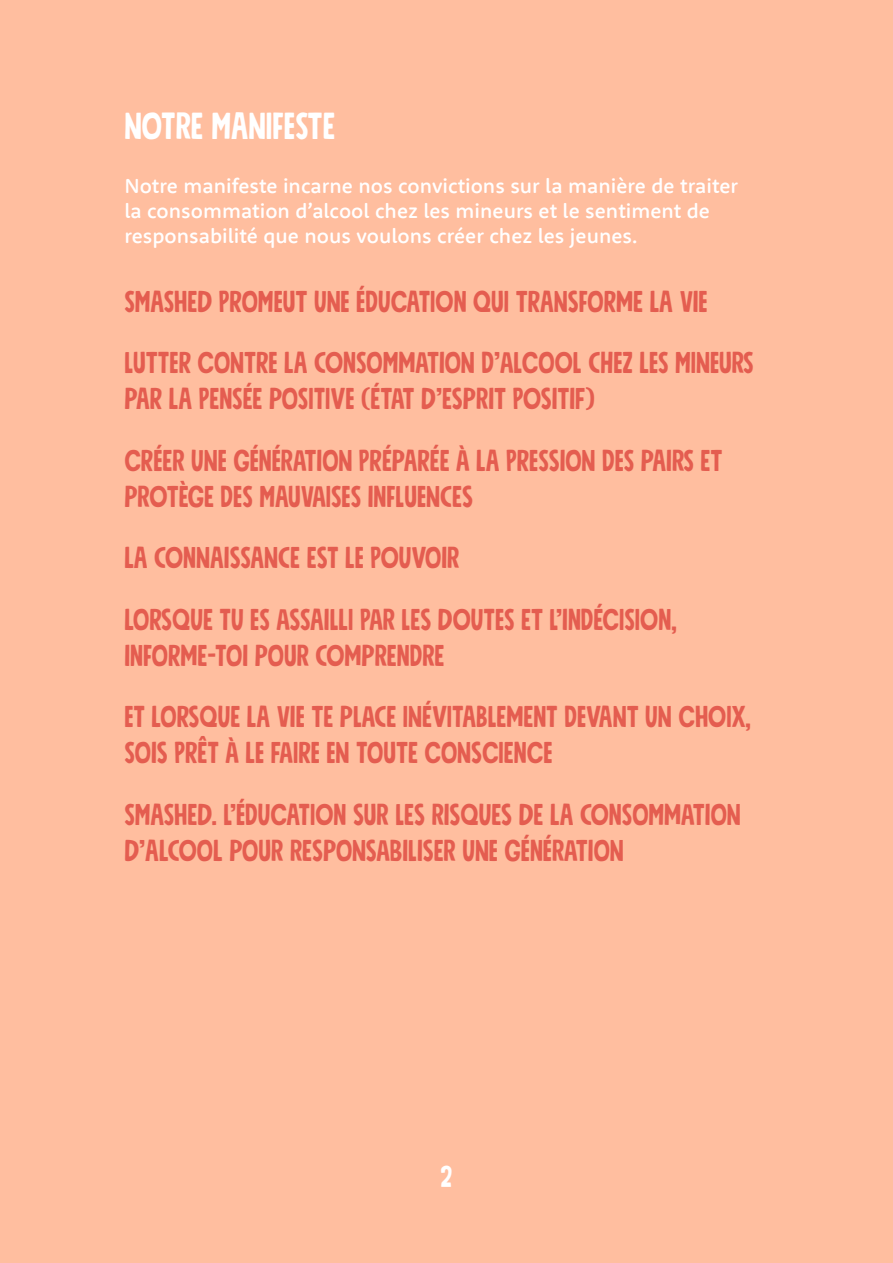
<style>
.page{position:relative;width:893px;height:1263px;background:#ffbe9f}
.page>*{position:absolute;margin:0;border:0;box-sizing:border-box;transform-origin:0 0}
.t1{font:37.5px "Mindset Slim";color:#fff}
.t2{font:30px/61.5px "Mindset Slim";color:#e45d50}
.t3{font:30px "Mindset Slim";color:#fff}
.t4{font:500 21px/25.2px "Rooney Sans";color:#fff}
</style>
<div class="page">
<p class="t1" style="left:124px;top:102px;width:210px">NOTRE MANIFESTE</p>
<p class="t4" style="left:124px;top:172px;width:615px">Notre manifeste incarne nos convictions sur la manière de traiter la consommation d’alcool chez les mineurs et le sentiment de responsabilité que nous voulons créer chez les jeunes.</p>
<p class="t2" style="left:124px;top:270px;width:430px">SMASHED PROMEUT UNE ÉDUCATION QUI TRANSFO</p>
<p class="t2" style="left:124px;top:270px;width:631px;text-indent:479px">RME LA VIE<br>LUTTER CONTRE LA CONSOMMATION D’ALCOOL CHEZ LES MINEURS</p>
<p class="t2" style="left:124px;top:368px;width:600px">PAR LA PENSÉE POSITIVE (ÉTAT D’ESPRIT POSITIF)<br>CRÉER UNE GÉNÉRATION PRÉPARÉE À LA PRESSION DES PAIRS ET</p>
<p class="t2" style="left:124px;top:465px;width:554px">PROTÈGE DES MAUVAISES INFLUENCES<br>LA CONNAISSANCE EST LE POUVOIR<br>LORSQUE TU ES ASSAILLI PAR LES DOUTES ET L’INDÉCISION,</p>
<p class="t2" style="left:124px;top:624px;width:628px">INFORME-TOI POUR COMPRENDRE<br>ET LORSQUE LA VIE TE PLACE INÉVITABLEMENT DEVANT UN CHOIX,</p>
<p class="t2" style="left:124px;top:722px;width:471px">SOIS PRÊT À LE FAIRE EN TOUTE CONSCIENCE<br>SMASHED. L’ÉDUCATION SUR LES RISQUES DE LA CONSOMMAT</p>
<p class="t2" style="left:705px;top:783px;width:22px">ION</p>
<p class="t2" style="left:124px;top:819px;width:35px">D’ALCOOL</p>
<p class="t2" style="left:229px;top:819px;width:97px">POUR RESPONSA</p>
<p class="t2" style="left:390px;top:819px;width:220px">BILISER UNE GÉNÉRATION</p>
<p class="t3" style="left:441px;top:1157px;width:13px">2</p>
</div>
